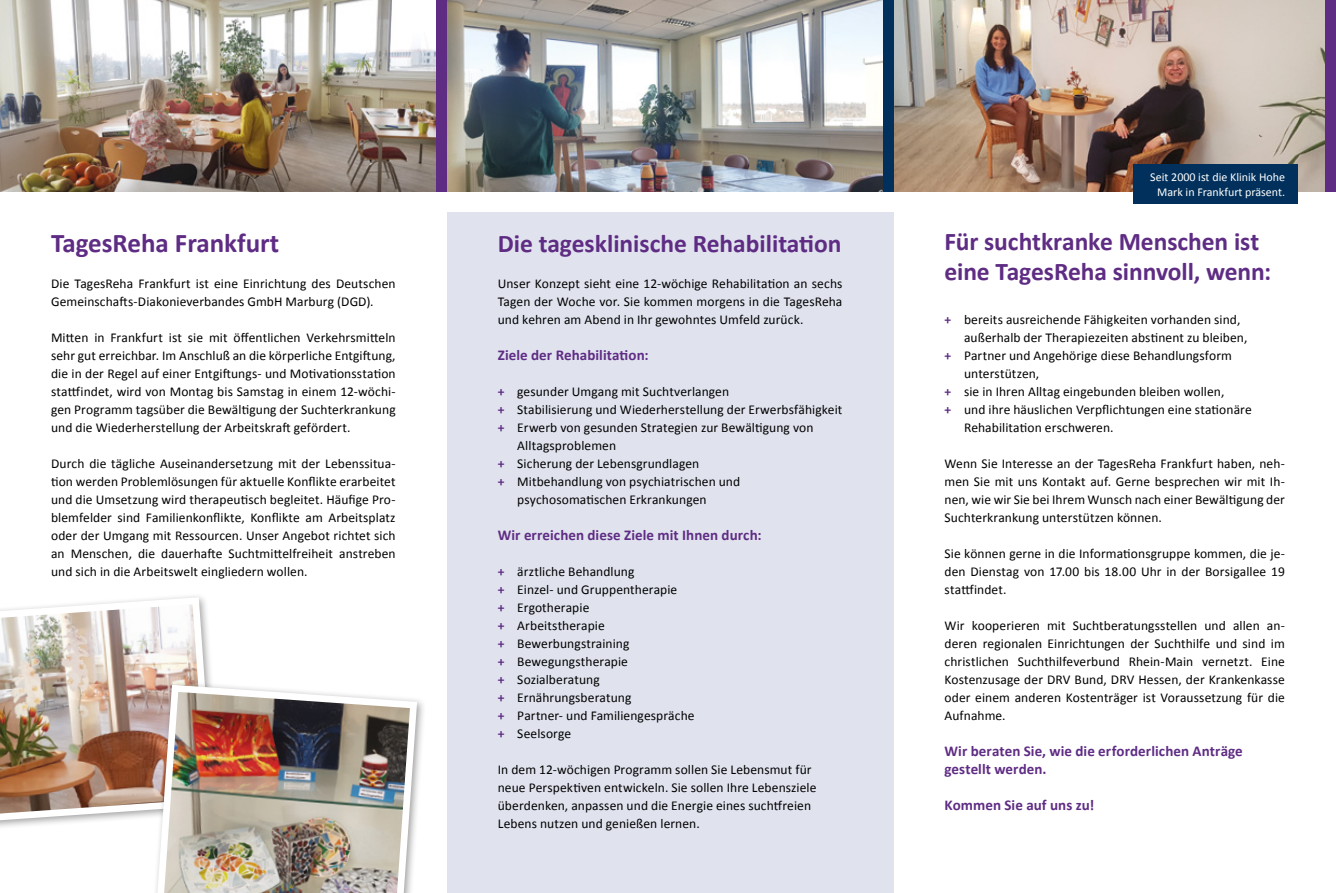
<style>
.page{position:relative;width:1336px;height:893px;background:#fff}
.page>*{position:absolute;margin:0;border:0;box-sizing:border-box;transform-origin:0 0}
.t1{font:700 27px "Calibri";color:#5f2c84}
.t2{font:700 25.5px/30.6px "Calibri";letter-spacing:-.005em;color:#5f2c84}
.t3{font:700 15px/18px "Calibri";letter-spacing:.005em;color:#5f2c84}
.t4{font:13.5px/18px "Calibri";letter-spacing:.005em;color:#000;text-align:justify}
.t5{font:12px/15px "Calibri";color:#fff;text-align:center}
.s1{font-weight:700;color:#5f2c84}
</style>
<div class="page">
<img style="left:0;top:0;width:1324px;height:191px">
<div style="left:446px;top:213px;width:447px;height:680px;background:#e0e3ee"></div>
<div style="left:1324px;top:0;width:11px;height:191px;background:#5f2c84"></div>
<div style="left:436px;top:0;width:10px;height:191px;background:#5f2c84"></div>
<div style="left:882px;top:0;width:11px;height:191px;background:#00305b"></div>
<img style="left:0;top:596px;width:211px;height:230px">
<div style="left:150px;top:680px;width:277px;height:213px;background:#000;opacity:.38"></div>
<img style="left:152px;top:681px;width:268px;height:212px">
<div style="left:1132px;top:164px;width:165px;height:39px;background:#00305b"></div>
<h1 class="t1" style="left:51px;top:226px;width:230px">TagesReha Frankfurt</h1>
<p class="t4" style="left:51px;top:275px;width:346px">Die TagesReha Frankfurt ist eine Einrichtung des Deutschen<br>Gemeinschafts-Diakonieverbandes GmbH Marburg (DGD).</p>
<p class="t4" style="left:51px;top:329px;width:346px">Mitten in Frankfurt ist sie mit öffentlichen Verkehrsmitteln sehr gut erreichbar. Im Anschluß an die körperliche Entgiftung, die in der Regel auf einer Entgiftungs- und Motivationsstation stattfindet, wird von Montag bis Samstag in einem 12-wöchi&shy;gen Programm tagsüber die Bewältigung der Suchterkrankung und die Wiederherstellung der Arbeitskraft gefördert.</p>
<p class="t4" style="left:51px;top:455px;width:346px">Durch die tägliche Auseinandersetzung mit der Lebenssitua&shy;tion werden Problemlösungen für aktuelle Konflikte erarbeitet und die Umsetzung wird therapeutisch begleitet. Häufige Pro&shy;blemfelder sind Familienkonflikte, Konflikte am Arbeitsplatz oder der Umgang mit Ressourcen. Unser Angebot richtet sich an Menschen, die dauerhafte Suchtmittelfreiheit anstreben und sich in die Arbeitswelt eingliedern wollen.</p>
<h2 class="t2" style="left:497px;top:228px;width:345px">Die tagesklinische Rehabilitation</h2>
<p class="t4" style="left:497px;top:275px;width:346px">Unser Konzept sieht eine 12-wöchige Rehabilitation an sechs Tagen der Woche vor. Sie kommen morgens in die TagesReha und kehren am Abend in Ihr gewohntes Umfeld zurück.</p>
<p class="t3" style="left:497px;top:346px;width:152px">Ziele der Rehabilitation:</p>
<p class="t4" style="left:497px;top:383px;width:233px"><span class="s1">+</span> gesunder Umgang mit Suchtverlangen</p>
<p class="t4" style="left:497px;top:401px;width:346px"><span class="s1">+</span> Stabilisierung und Wiederherstellung der Erwerbsfähigkeit</p>
<p class="t4" style="left:497px;top:419px;width:317px"><span class="s1">+</span> Erwerb von gesunden Strategien zur Bewältigung von</p>
<p class="t4" style="left:517px;top:437px;width:100px">Alltagsproblemen</p>
<p class="t4" style="left:497px;top:455px;width:203px"><span class="s1">+</span> Sicherung der Lebensgrundlagen</p>
<p class="t4" style="left:497px;top:473px;width:244px"><span class="s1">+</span> Mitbehandlung von psychiatrischen und</p>
<p class="t4" style="left:517px;top:491px;width:191px">psychosomatischen Erkrankungen</p>
<p class="t3" style="left:497px;top:526px;width:265px">Wir erreichen diese Ziele mit Ihnen durch:</p>
<p class="t4" style="left:497px;top:563px;width:198px;text-align:left"><span class="s1">+</span> ärztliche Behandlung<br><span class="s1">+</span> Einzel- und Gruppentherapie<br><span class="s1">+</span> Ergotherapie<br><span class="s1">+</span> Arbeitstherapie<br><span class="s1">+</span> Bewerbungstraining<br><span class="s1">+</span> Bewegungstherapie<br><span class="s1">+</span> Sozialberatung<br><span class="s1">+</span> Ernährungsberatung<br><span class="s1">+</span> Partner- und Familiengespräche <span class="s1">+</span> Seelsorge</p>
<p class="t4" style="left:497px;top:761px;width:320px;text-align:left">In dem 12-wöchigen Programm sollen Sie Lebensmut für neue Perspektiven entwickeln. Sie sollen Ihre Lebensziele überdenken, anpassen und die Energie eines suchtfreien Lebens nutzen und genießen lernen.</p>
<p class="t5" style="left:1150px;top:169px;width:136px">Seit 2000 ist die Klinik Hohe<br>Mark in Frankfurt präsent.</p>
<h2 class="t2" style="left:944px;top:226px;width:328px">Für suchtkranke Menschen ist eine TagesReha sinnvoll, wenn:</h2>
<p class="t4" style="left:944px;top:311px;width:297px"><span class="s1">+</span> bereits ausreichende Fähigkeiten vorhanden sind,</p>
<p class="t4" style="left:963px;top:329px;width:285px">außerhalb der Therapiezeiten abstinent zu bleiben,</p>
<p class="t4" style="left:944px;top:347px;width:289px"><span class="s1">+</span> Partner und Angehörige diese Behandlungsform</p>
<p class="t4" style="left:963px;top:365px;width:77px">unterstützen,</p>
<p class="t4" style="left:944px;top:383px;width:281px"><span class="s1">+</span> sie in Ihren Alltag eingebunden bleiben wollen,</p>
<p class="t4" style="left:944px;top:401px;width:308px"><span class="s1">+</span> und ihre häuslichen Verpflichtungen eine stationäre</p>
<p class="t4" style="left:963px;top:419px;width:151px">Rehabilitation erschweren.</p>
<p class="t4" style="left:944px;top:455px;width:342px">Wenn Sie Interesse an der TagesReha Frankfurt haben, neh&shy;men Sie mit uns Kontakt auf. Gerne besprechen wir mit Ih&shy;nen, wie wir Sie bei Ihrem Wunsch nach einer Bewältigung der Suchterkrankung unterstützen können.</p>
<p class="t4" style="left:944px;top:545px;width:342px">Sie können gerne in die Informationsgruppe kommen, die je&shy;den Dienstag von 17.00 bis 18.00 Uhr in der Borsigallee 19 stattfindet.</p>
<p class="t4" style="left:944px;top:617px;width:342px">Wir kooperieren mit Suchtberatungsstellen und allen an&shy;deren regionalen Einrichtungen der Suchthilfe und sind im christlichen Suchthilfeverbund Rhein-Main vernetzt. Eine Kostenzusage der DRV Bund, DRV Hessen, der Krankenkasse oder einem anderen Kostenträger ist Voraussetzung für die Aufnahme.</p>
<p class="t3" style="left:944px;top:742px;width:300px">Wir beraten Sie, wie die erforderlichen Anträge gestellt werden.</p>
<p class="t3" style="left:944px;top:796px;width:151px">Kommen Sie auf uns zu!</p>
</div>
